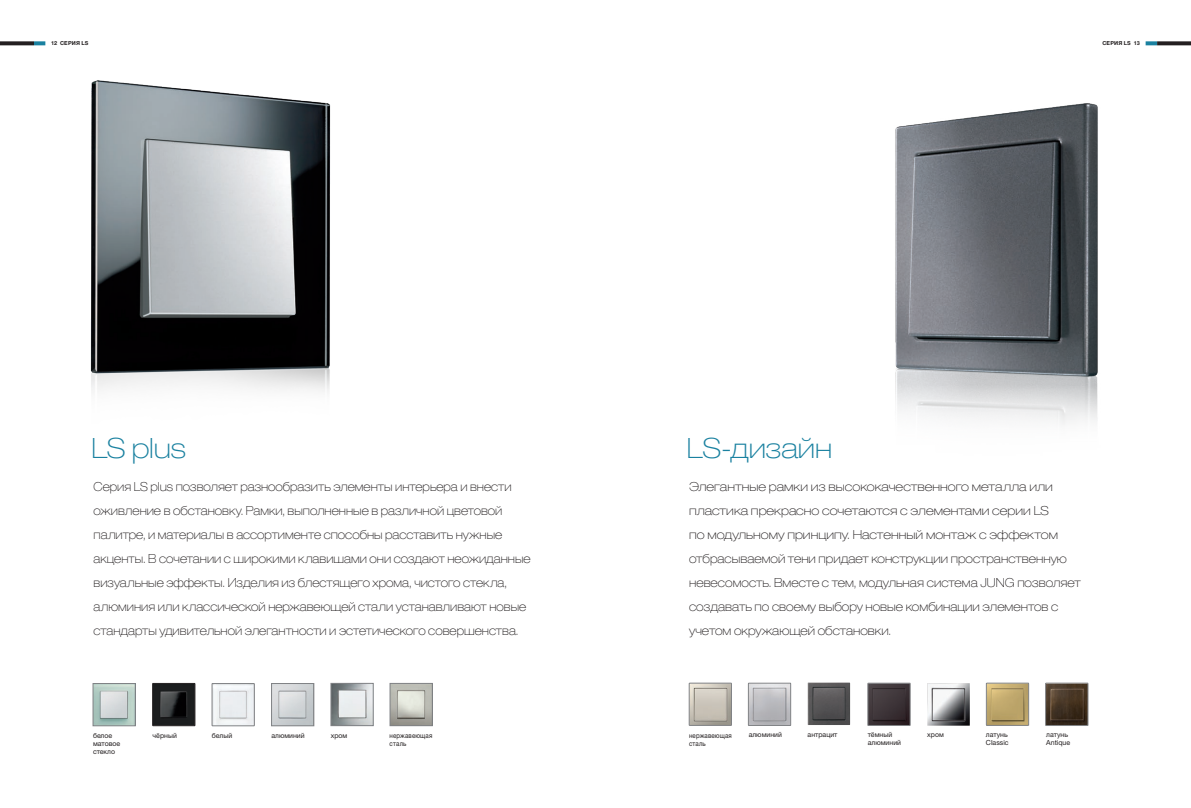
<style>
.page{position:relative;width:1191px;height:808px;background:#fff}
.page>*{position:absolute;margin:0;border:0;box-sizing:border-box;transform-origin:0 0}
.t1{font:100 expanded 28px "Helvetica Neue LTW1 G";letter-spacing:-.005em;color:#1a81a0}
.t2{font:100 expanded 12.5px/24px "Helvetica Neue LTW1 G";color:#231f20;scale:.93 1}
.t3{font:100 expanded 12.5px/24px "Helvetica Neue LTW1 G";color:#231f20}
.t4{font:7px/8px "Helvetica Neue LTW1 G";color:#231f20}
.t5{font:7px/8.4px "Helvetica Neue LTW1 G";letter-spacing:.02em;color:#231f20;scale:.88 1}
.t6{font:700 5.5px "Helvetica Neue LTW1 G";letter-spacing:.02em;color:#231f20}
</style>
<div class="page">
<img style="left:90px;top:80px;width:241px;height:312px">
<img style="left:95px;top:685px;width:38px;height:39px">
<div style="left:93px;top:683px;width:42px;height:43px;border:1px solid #808285"></div>
<img style="left:333px;top:685px;width:38px;height:39px">
<div style="left:331px;top:683px;width:42px;height:43px;border:1px solid #808285"></div>
<img style="left:273px;top:685px;width:39px;height:39px">
<div style="left:271px;top:683px;width:43px;height:43px;border:1px solid #808285"></div>
<img style="left:392px;top:685px;width:38px;height:39px">
<div style="left:390px;top:683px;width:42px;height:43px;border:1px solid #808285"></div>
<svg style="left:152px;top:683px;width:43px;height:43px;background:#232526"></svg>
<svg style="left:212px;top:683px;width:42px;height:43px"></svg>
<img style="left:883px;top:103px;width:215px;height:623px">
<svg style="left:689px;top:683px;width:42px;height:43px;background:#bfbab0"></svg>
<svg style="left:748px;top:683px;width:43px;height:43px;background:#b8b9bc"></svg>
<img style="left:807px;top:682px;width:43px;height:43px">
<img style="left:927px;top:683px;width:42px;height:43px">
<img style="left:988px;top:685px;width:38px;height:38px">
<div style="left:986px;top:683px;width:42px;height:42px;border:1px solid #808285"></div>
<img style="left:1047px;top:685px;width:39px;height:38px">
<div style="left:1045px;top:683px;width:43px;height:42px;border:1px solid #808285"></div>
<svg style="left:867px;top:683px;width:43px;height:43px;background:#42393d"></svg>
<svg style="left:1145px;top:41px;width:12px;height:4px"></svg>
<svg style="left:34px;top:41px;width:11px;height:4px"></svg>
<svg style="left:1157px;top:41px;width:34px;height:4px"></svg>
<svg style="left:0;top:41px;width:34px;height:4px"></svg>
<p class="t6" style="left:51px;top:40px;width:39px">12 СЕРИЯ LS</p>
<p class="t6" style="left:1102px;top:40px;width:39px">СЕРИЯ LS 13</p>
<h1 class="t1" style="left:91px;top:431px;width:96px">LS plus</h1>
<p class="t2" style="left:94px;top:475px;width:471px">Серия LS plus позволяет разнообразить элементы интерьера и внести оживление в обстановку. Рамки, выполненные в различной цветовой палитре, и материалы в ассортименте способны расставить нужные акценты. В сочетании с широкими клавишами они создают неожиданные визуальные эффекты. Изделия из блестящего хрома, чистого стекла, алюминия или классической нержавеющей стали устанавливают новые стандарты удивительной элегантности и эстетического совершенства.</p>
<p class="t3" style="left:689px;top:475px;width:393px">Элегантные рамки из высококачественного металла или пластика прекрасно сочетаются с элементами серии LS<br>по модульному принципу. Настенный монтаж с эффектом отбрасываемой тени придает конструкции пространственную невесомость. Вместе с тем, модульная система JUNG позволяет создавать по своему выбору новые комбинации элементов с учетом окружающей обстановки.</p>
<h1 class="t1" style="left:687px;top:431px;width:147px">LS-дизайн</h1>
<p class="t4" style="left:93px;top:731px;width:29px">белое матовое стекло</p>
<p class="t4" style="left:153px;top:731px;width:26px">чёрный</p>
<p class="t4" style="left:212px;top:731px;width:22px">белый</p>
<p class="t4" style="left:271px;top:731px;width:35px">алюминий</p>
<p class="t4" style="left:331px;top:731px;width:18px">хром</p>
<p class="t4" style="left:748px;top:731px;width:35px">алюминий</p>
<p class="t4" style="left:807px;top:731px;width:31px">антрацит</p>
<p class="t4" style="left:927px;top:731px;width:18px">хром</p>
<p class="t4" style="left:986px;top:731px;width:24px">латунь<br>Classic</p>
<p class="t4" style="left:1046px;top:731px;width:25px">латунь<br>Antique</p>
<p class="t4" style="left:868px;top:731px;width:35px">тёмный алюминий</p>
<p class="t5" style="left:389px;top:731px;width:50px">нержавеющая сталь</p>
<p class="t5" style="left:689px;top:731px;width:50px">нержавеющая сталь</p>
</div>
